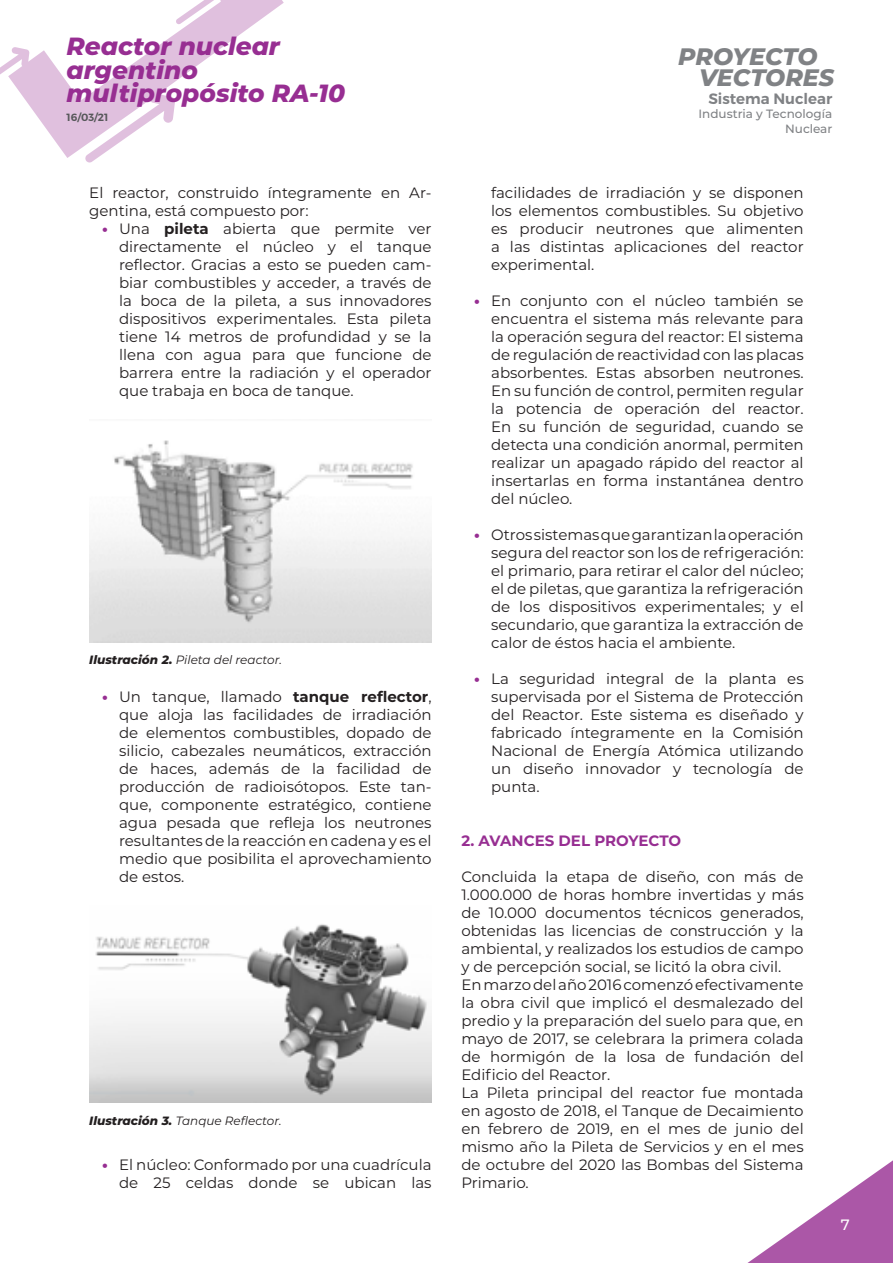
<style>
.page{position:relative;width:893px;height:1263px;background:#fff}
.page>*{position:absolute;margin:0;border:0;box-sizing:border-box;transform-origin:0 0}
.t1{font:italic 800 24.9px/23.7px "Montserrat";color:#972e92}
.t2{font:italic 800 23.85px/21.1px "Montserrat";letter-spacing:-.005em;color:#808285}
.t3{font:15px/18px "Montserrat";color:#231f20;text-align:justify}
.t4{font:700 15px "Montserrat";color:#972e92}
.t5{font:600 15px "Montserrat";color:#808285}
.t6{font:500 15px "Montserrat";color:#fff}
.t7{font:italic 12px "Montserrat";color:#231f20}
.t8{font:500 12px/14.4px "Montserrat";color:#808285;text-align:right}
.t9{font:600 10.5px "Montserrat";color:#57585a}
.s1{font-weight:800;color:#972e92}
.s2{font-weight:700}
.s3{font-weight:800}
</style>
<div class="page">
<svg style="left:0;top:0;width:284px;height:163px"></svg>
<svg style="left:747px;top:1160px;width:146px;height:103px"></svg>
<img style="left:89px;top:440px;width:343px;height:202px">
<img style="left:89px;top:924px;width:343px;height:178px">
<h1 class="t1" style="left:67px;top:33px;width:280px">Reactor nuclear argentino multipropósito RA-10</h1>
<p class="t9" style="left:67px;top:111px;width:43px">16/03/21</p>
<p class="t3" style="left:89px;top:183px;width:344px">El reactor, construido íntegramente en Ar&shy;gentina, está compuesto por:</p>
<p class="t3" style="left:119px;top:219px;width:314px;text-indent:-17px"><span class="s1">•</span> Una <span class="s2">pileta</span> abierta que permite ver directamente el núcleo y el tanque reflector. Gracias a esto se pueden cam&shy;biar combustibles y acceder, a través de la boca de la pileta, a sus innovadores dispositivos experimentales. Esta pileta tiene 14 metros de profundidad y se la llena con agua para que funcione de barrera entre la radiación y el operador que trabaja en boca de tanque.</p>
<p class="t7" style="left:89px;top:652px;width:194px"><span class="s3">Ilustración 2.</span> Pileta del reactor.</p>
<p class="t3" style="left:119px;top:687px;width:314px;text-indent:-17px"><span class="s1">•</span> Un tanque, llamado <span class="s2">tanque reflector</span>, que aloja las facilidades de irradiación de elementos combustibles, dopado de silicio, cabezales neumáticos, extracción de haces, además de la facilidad de producción de radioisótopos. Este tan&shy;que, componente estratégico, contiene agua pesada que refleja los neutrones resultantes de la reacción en cadena y es el medio que posibilita el aprovechamiento de estos.</p>
<p class="t7" style="left:89px;top:1112px;width:194px"><span class="s3">Ilustración 3.</span> Tanque Reflector.</p>
<p class="t3" style="left:102px;top:1155px;width:331px;text-align:right"><span class="s1">•</span> El núcleo: Conformado por una cuadrícula de 25 celdas donde se ubican las</p>
<h2 class="t2" style="left:699px;top:44px;width:137px;text-indent:-21px">PROYECTO<br>VECTORES</h2>
<p class="t5" style="left:708px;top:89px;width:125px">Sistema Nuclear</p>
<p class="t8" style="left:698px;top:106px;width:135px">Industria y Tecnología<br>Nuclear</p>
<p class="t3" style="left:491px;top:183px;width:314px">facilidades de irradiación y se disponen los elementos combustibles. Su objetivo es producir neutrones que alimenten a las distintas aplicaciones del reactor experimental.</p>
<p class="t3" style="left:491px;top:291px;width:314px;text-indent:-17px"><span class="s1">•</span> En conjunto con el núcleo también se encuentra el sistema más relevante para la operación segura del reactor: El sistema de regulación de reactividad con las placas absorbentes. Estas absorben neutrones.<br>En su función de control, permiten regular la potencia de operación del reactor.<br>En su función de seguridad, cuando se detecta una condición anormal, permiten realizar un apagado rápido del reactor al insertarlas en forma instantánea dentro del núcleo.</p>
<p class="t3" style="left:491px;top:525px;width:314px;text-indent:-17px"><span class="s1">•</span> Otros sistemas que garantizan la operación segura del reactor son los de refrigeración: el primario, para retirar el calor del núcleo; el de piletas, que garantiza la refrigeración de los dispositivos experimentales; y el secundario, que garantiza la extracción de calor de éstos hacia el ambiente.</p>
<p class="t3" style="left:491px;top:669px;width:314px;text-indent:-17px"><span class="s1">•</span> La seguridad integral de la planta es supervisada por el Sistema de Protección del Reactor. Este sistema es diseñado y fabricado íntegramente en la Comisión Nacional de Energía Atómica utilizando un diseño innovador y tecnología de punta.</p>
<p class="t4" style="left:461px;top:830px;width:221px">2. AVANCES DEL PROYECTO</p>
<p class="t3" style="left:461px;top:867px;width:344px">Concluida la etapa de diseño, con más de 1.000.000 de horas hombre invertidas y más de 10.000 documentos técnicos generados, obtenidas las licencias de construcción y la ambiental, y realizados los estudios de campo y de percepción social, se licitó la obra civil.</p>
<p class="t3" style="left:461px;top:975px;width:344px">En marzo del año 2016 comenzó efectivamente la obra civil que implicó el desmalezado del predio y la preparación del suelo para que, en mayo de 2017, se celebrara la primera colada de hormigón de la losa de fundación del Edificio del Reactor.</p>
<p class="t3" style="left:461px;top:1083px;width:344px">La Pileta principal del reactor fue montada en agosto de 2018, el Tanque de Decaimiento en febrero de 2019, en el mes de junio del mismo año la Pileta de Servicios y en el mes de octubre del 2020 las Bombas del Sistema Primario.</p>
<p class="t6" style="left:841px;top:1214px;width:10px">7</p>
</div>
